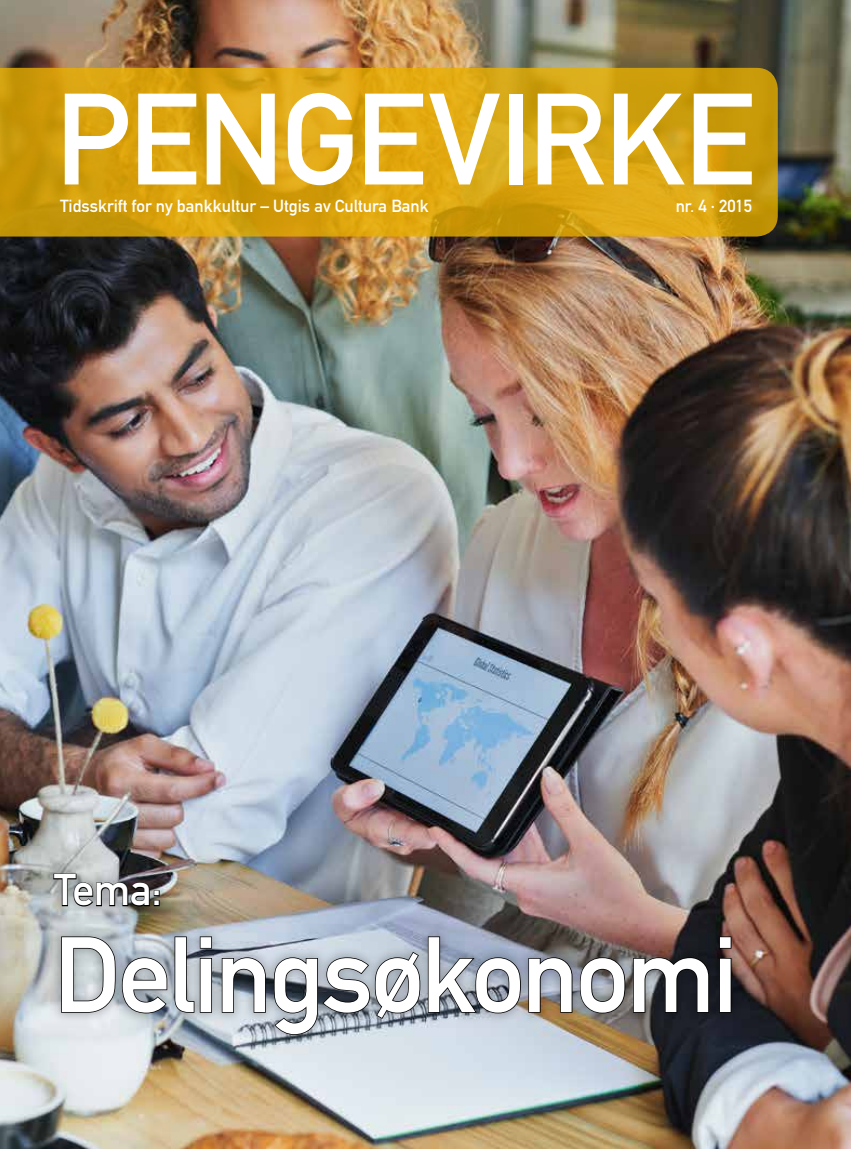
<style>
.page{position:relative;width:851px;height:1149px;background:#fff}
.page>*{position:absolute;margin:0;border:0;box-sizing:border-box;transform-origin:0 0}
.t1{font:127.5px "DIN Mittelschrift Std";letter-spacing:-.015em;color:#fff}
.t2{font:105px "DIN Mittelschrift Std";letter-spacing:-.02em;color:#fff}
.t3{font:43.5px "DIN Mittelschrift Std";color:#fff}
.t4{font:17.25px "DIN Mittelschrift Std";color:#fff}
</style>
<div class="page">
<img style="left:0;top:0;width:850px;height:1148px">
<svg style="left:0;top:68px;width:777px;height:168px;background:#d5a10e"></svg>
<div style="left:50px;top:924px;width:692px;height:122px;background:#000;opacity:.26"></div>
<svg style="left:60px;top:935px;width:108px;height:78px;background:#979fa4"></svg>
<svg style="left:174px;top:935px;width:39px;height:78px;background:#848b92"></svg>
<svg style="left:221px;top:956px;width:45px;height:57px;background:#727980"></svg>
<svg style="left:273px;top:950px;width:148px;height:85px;background:#828a93"></svg>
<svg style="left:427px;top:935px;width:94px;height:78px;background:#7a8290"></svg>
<svg style="left:527px;top:956px;width:46px;height:57px;background:#767478"></svg>
<svg style="left:579px;top:956px;width:47px;height:57px;background:#67686c"></svg>
<svg style="left:632px;top:956px;width:77px;height:57px;background:#303236"></svg>
<svg style="left:718px;top:935px;width:14px;height:78px"></svg>
<div style="left:42px;top:861px;width:129px;height:56px;background:#000;opacity:.26"></div>
<svg style="left:53px;top:872px;width:107px;height:34px;background:#6b6c6d"></svg>
<h1 class="t1" style="left:55px;top:65px;width:701px">PENGEVIRKE</h1>
<p class="t4" style="left:60px;top:196px;width:370px">Tidsskrift for ny bankkultur – Utgis av Cultura Bank</p>
<p class="t4" style="left:675px;top:196px;width:78px">nr. 4 · 2015</p>
<h3 class="t3" style="left:54px;top:864px;width:109px">Tema:</h3>
<h2 class="t2" style="left:54px;top:913px;width:685px">Delingsøkonomi</h2>
</div>
